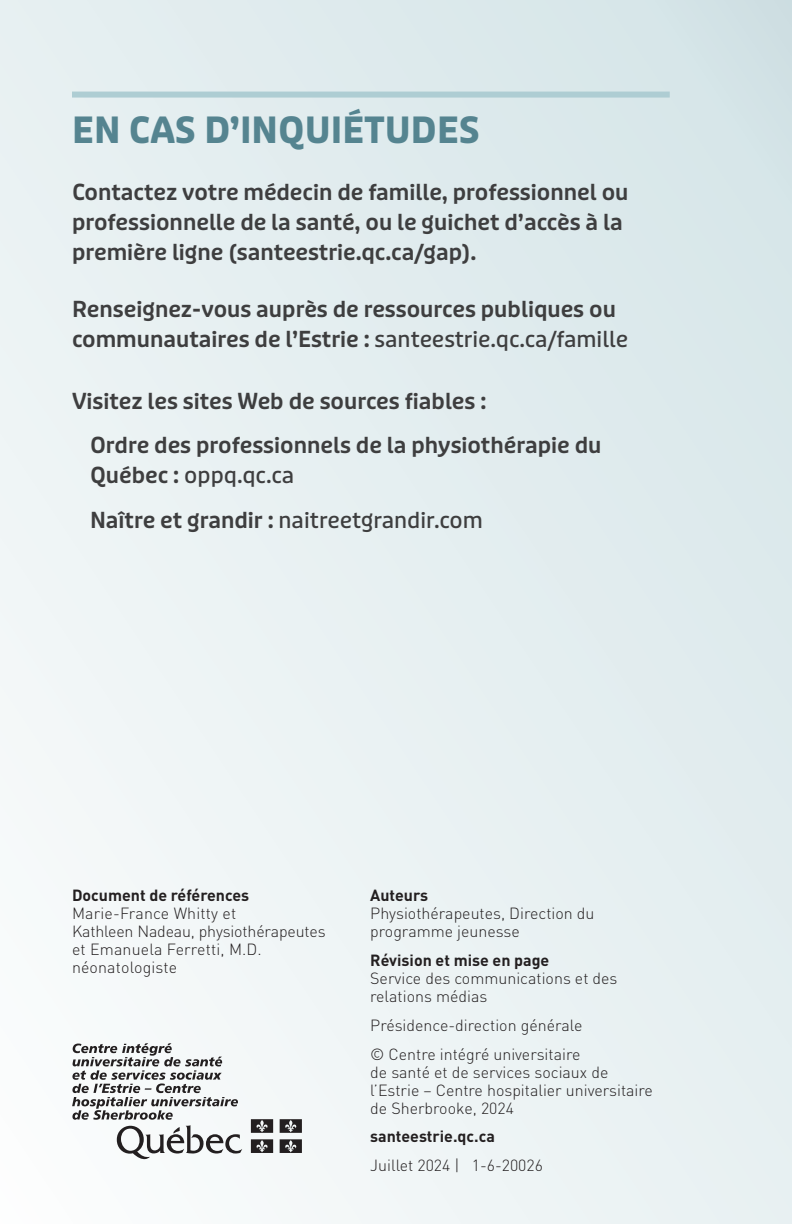
<style>
.page{position:relative;width:792px;height:1224px;background:#fff}
.page>*{position:absolute;margin:0;border:0;box-sizing:border-box;transform-origin:0 0}
.Sous-titre_4{font:700 36px "Puffin Display";color:#558490}
.Texte_courant{font:600 22px/30px "Puffin Display";color:#3e3e3f}
.Texte_courant-2{font:500 22px "Puffin Display";color:#3e3e3f}
.t1{font:300 16px/18px "DIN Pro";color:#231f20}
.t2{font:700 16px "DIN Pro";color:#231f20}
.s1{font-weight:500}
.s2{font-weight:600}
.s3{font-weight:700}
</style>
<div class="page">
<div style="left:0;top:0;width:792px;height:1224px;background:linear-gradient(to right,#f1f6f7,#ddeaec)"></div>
<svg style="left:251px;top:1119px;width:22px;height:14px"></svg>
<svg style="left:280px;top:1119px;width:22px;height:14px"></svg>
<svg style="left:251px;top:1139px;width:22px;height:14px"></svg>
<svg style="left:280px;top:1139px;width:22px;height:14px"></svg>
<svg style="left:72px;top:1043px;width:170px;height:117px"></svg>
<div style="left:72px;top:92px;width:598px;height:6px;background:#aecdd3"></div>
<p class="Sous-titre_4" style="left:72px;top:108px;width:410px">EN CAS D’INQUIÉTUDES</p>
<p class="Texte_courant" style="left:72px;top:177px;width:558px">Contactez votre médecin de famille, professionnel ou professionnelle de la santé, ou le guichet d’accès à la première ligne (santeestrie.qc.ca/gap).</p>
<p class="Texte_courant" style="left:72px;top:294px;width:558px">Renseignez-vous auprès de ressources publiques ou communautaires de l’Estrie : <span class="s1">santeestrie.qc.ca/famille</span></p>
<p class="Texte_courant" style="left:72px;top:387px;width:416px">Visitez les sites Web de sources fiables :</p>
<p class="Texte_courant" style="left:90px;top:431px;width:513px">Ordre des professionnels de la physiothérapie du<br>Québec : <span class="s1">oppq.qc.ca</span></p>
<p class="Texte_courant-2" style="left:90px;top:507px;width:395px"><span class="s2">Naître et grandir :</span> naitreetgrandir.com</p>
<p class="t1" style="left:72px;top:886px;width:255px"><span class="s3">Document de références<br></span>Marie-France Whitty et<br>Kathleen Nadeau, physiothérapeutes et Emanuela Ferretti, M.D. néonatologiste</p>
<p class="t1" style="left:370px;top:886px;width:226px"><span class="s3">Auteurs<br></span>Physiothérapeutes, Direction du programme jeunesse</p>
<p class="t1" style="left:370px;top:951px;width:249px"><span class="s3">Révision et mise en page<br></span>Service des communications et des relations médias</p>
<p class="t1" style="left:370px;top:1015px;width:214px">Présidence-direction générale</p>
<p class="t1" style="left:370px;top:1044px;width:284px">© Centre intégré universitaire<br>de santé et de services sociaux de l’Estrie – Centre hospitalier universitaire de Sherbrooke, 2024</p>
<p class="t2" style="left:370px;top:1126px;width:126px">santeestrie.qc.ca</p>
<p class="t1" style="left:370px;top:1156px;width:174px">Juillet 2024 | 1-6-20026</p>
</div>
